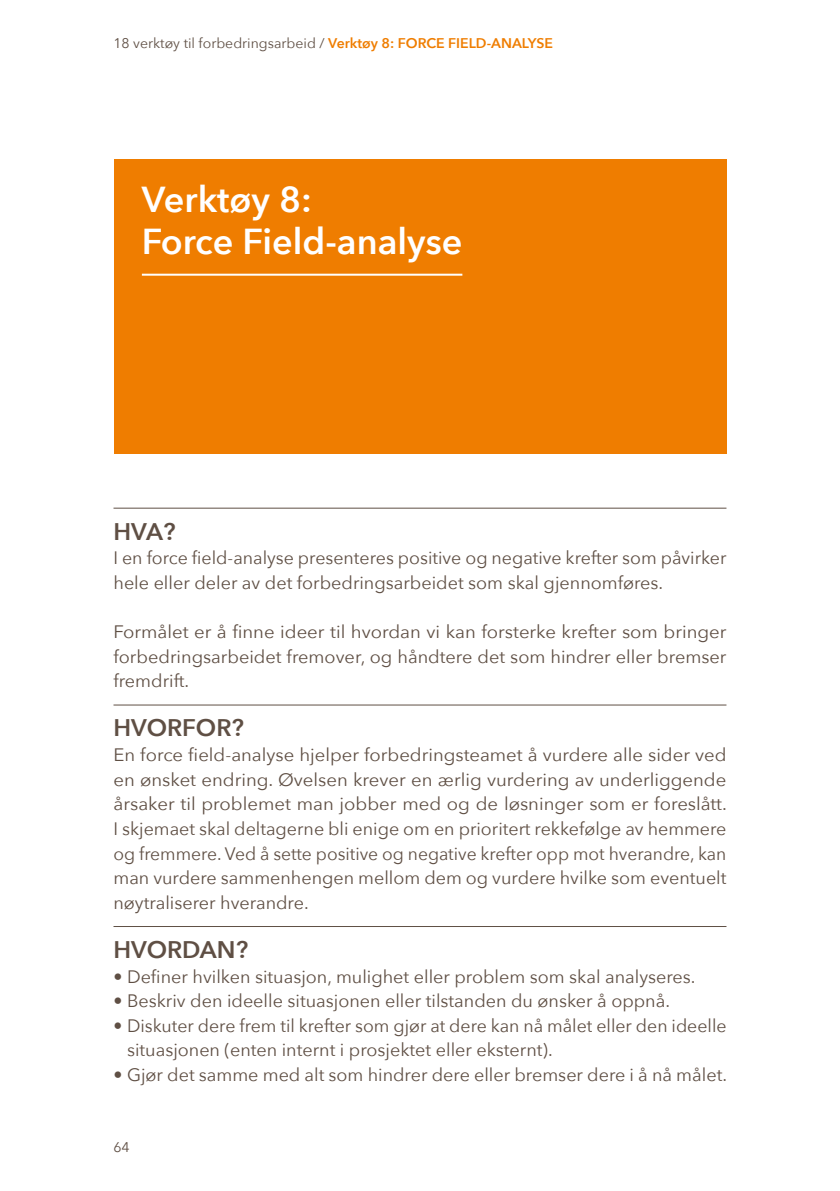
<style>
.page{position:relative;width:840px;height:1191px;background:#fff}
.page>*{position:absolute;margin:0;border:0;box-sizing:border-box;transform-origin:0 0}
.t1{font:600 36px/42px "Avenir Next";color:#fff}
.t2{font:600 24px "Avenir Next";color:#5f4f44}
.t3{font:18px/24.6px "Avenir Next";color:#5f4f44}
.t4{font:14px "Avenir Next";color:#5f4f44}
.s1{font-weight:600;color:#ef7d00}
</style>
<div class="page">
<hr style="left:113px;top:508px;width:613px;height:1px;background:#5f4f44">
<hr style="left:113px;top:704px;width:613px;height:1px;background:#5f4f44">
<hr style="left:113px;top:926px;width:613px;height:1px;background:#5f4f44">
<div style="left:113px;top:159px;width:613px;height:295px;background:#ef7d00"></div>
<hr style="left:142px;top:274px;width:320px;height:2px;background:#fff">
<p class="t4" style="left:113px;top:31px;width:441px">18 verktøy til forbedringsarbeid / <span class="s1">Verktøy 8: FORCE FIELD-ANALYSE</span></p>
<h1 class="t1" style="left:142px;top:177px;width:322px">Verktøy 8:<br>Force Field-analyse</h1>
<h2 class="t2" style="left:113px;top:510px;width:64px">HVA?</h2>
<p class="t3" style="left:113px;top:545px;width:614px">I en force field-analyse presenteres positive og negative krefter som påvirker hele eller deler av det forbedringsarbeidet som skal gjennomføres.</p>
<p class="t3" style="left:113px;top:618px;width:614px;text-align:justify">Formålet er å finne ideer til hvordan vi kan forsterke krefter som bringer forbedringsarbeidet fremover, og håndtere det som hindrer eller bremser fremdrift.</p>
<h2 class="t2" style="left:113px;top:707px;width:132px">HVORFOR?</h2>
<p class="t3" style="left:113px;top:741px;width:614px;text-align:justify">En force field-analyse hjelper forbedringsteamet å vurdere alle sider ved en ønsket endring. Øvelsen krever en ærlig vurdering av underliggende årsaker til problemet man jobber med og de løsninger som er foreslått.<br>I skjemaet skal deltagerne bli enige om en prioritert rekkefølge av hemmere og fremmere. Ved å sette positive og negative krefter opp mot hverandre, kan man vurdere sammenhengen mellom dem og vurdere hvilke som eventuelt nøytraliserer hverandre.</p>
<h2 class="t2" style="left:113px;top:929px;width:136px">HVORDAN?</h2>
<p class="t3" style="left:113px;top:963px;width:583px">• Definer hvilken situasjon, mulighet eller problem som skal analyseres.</p>
<p class="t3" style="left:113px;top:987px;width:557px">• Beskriv den ideelle situasjonen eller tilstanden du ønsker å oppnå.</p>
<p class="t3" style="left:127px;top:1012px;width:600px;text-indent:-14px">• Diskuter dere frem til krefter som gjør at dere kan nå målet eller den ideelle situasjonen (enten internt i prosjektet eller eksternt).</p>
<p class="t3" style="left:113px;top:1061px;width:614px">• Gjør det samme med alt som hindrer dere eller bremser dere i å nå målet.</p>
<p class="t4" style="left:113px;top:1135px;width:18px">64</p>
</div>
